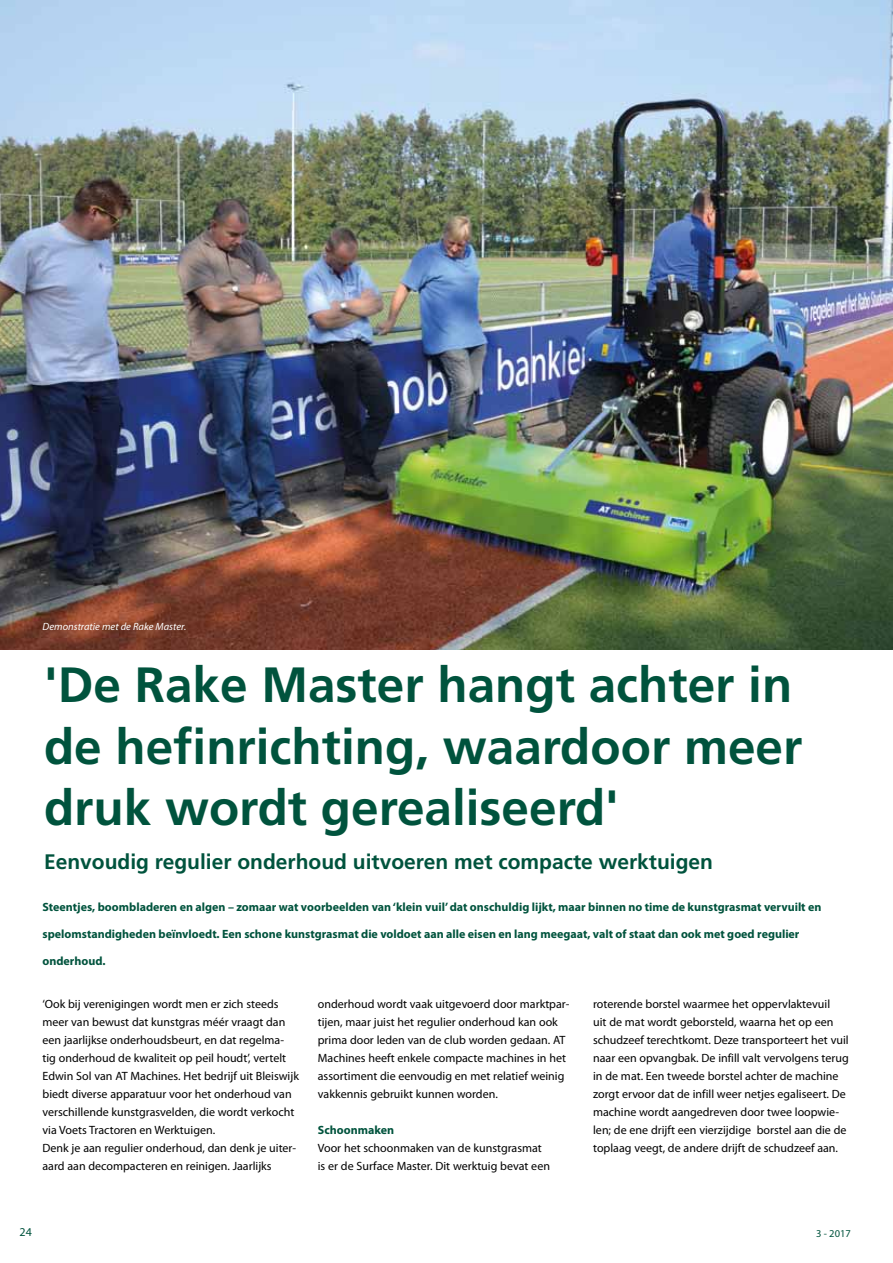
<style>
.page{position:relative;width:893px;height:1263px;background:#fff}
.page>*{position:absolute;margin:0;border:0;box-sizing:border-box;transform-origin:0 0}
.t1{font:700 49.5px/61.5px "Frutiger";color:#00533d}
.t2{font:700 21px "Frutiger";color:#00533d}
.t3{font:12px/18px "Myriad Pro";color:#000}
.t4{font:700 12px "Myriad Pro";color:#00533d}
.t5{font:12px "Myriad Pro";color:#00533d}
.t6{font:italic 10.5px "Myriad Pro";color:#fff}
.t7{font:10.5px "Myriad Pro";color:#00533d}
</style>
<div class="page">
<img style="left:0;top:0;width:893px;height:650px">
<p class="t6" style="left:43px;top:620px;width:145px">Demonstratie met de Rake Master.</p>
<h1 class="t1" style="left:44px;top:654px;width:760px">'De Rake Master hangt achter in de hefinrichting, waardoor meer druk wordt gerealiseerd'</h1>
<h2 class="t2" style="left:44px;top:849px;width:671px">Eenvoudig regulier onderhoud uitvoeren met compacte werktuigen</h2>
<p class="t4" style="left:43px;top:899px;width:780px">Steentjes, boombladeren en algen – zomaar wat voorbeelden van ‘klein vuil’ dat onschuldig lijkt, maar binnen no time de kunstgrasmat vervuilt en</p>
<p class="t4" style="left:43px;top:926px;width:758px">spelomstandigheden beïnvloedt. Een schone kunstgrasmat die voldoet aan alle eisen en lang meegaat, valt of staat dan ook met goed regulier</p>
<p class="t4" style="left:43px;top:953px;width:65px">onderhoud.</p>
<p class="t3" style="left:43px;top:995px;width:258px">‘Ook bij verenigingen wordt men er zich steeds meer van bewust dat kunstgras méér vraagt dan een jaarlijkse onderhoudsbeurt, en dat regelma&shy;tig onderhoud de kwaliteit op peil houdt’, vertelt Edwin Sol van AT Machines. Het bedrijf uit Bleiswijk biedt diverse apparatuur voor het onderhoud van verschillende kunstgrasvelden, die wordt verkocht via Voets Tractoren en Werktuigen.<br>Denk je aan regulier onderhoud, dan denk je uiter&shy;aard aan decompacteren en reinigen. Jaarlijks</p>
<p class="t3" style="left:318px;top:995px;width:253px">onderhoud wordt vaak uitgevoerd door marktpar&shy;tijen, maar juist het regulier onderhoud kan ook prima door leden van de club worden gedaan. AT Machines heeft enkele compacte machines in het assortiment die eenvoudig en met relatief weinig vakkennis gebruikt kunnen worden.</p>
<p class="t4" style="left:318px;top:1122px;width:78px">Schoonmaken</p>
<p class="t3" style="left:318px;top:1139px;width:234px">Voor het schoonmaken van de kunstgrasmat is er de Surface Master. Dit werktuig bevat een</p>
<p class="t3" style="left:593px;top:995px;width:257px">roterende borstel waarmee het oppervlaktevuil<br>uit de mat wordt geborsteld, waarna het op een schudzeef terechtkomt. Deze transporteert het vuil naar een opvangbak. De infill valt vervolgens terug in de mat. Een tweede borstel achter de machine zorgt ervoor dat de infill weer netjes egaliseert. De machine wordt aangedreven door twee loopwie&shy;len; de ene drijft een vierzijdige borstel aan die de toplaag veegt, de andere drijft de schudzeef aan.</p>
<p class="t5" style="left:20px;top:1224px;width:14px">24</p>
<p class="t7" style="left:816px;top:1227px;width:36px">3 - 2017</p>
</div>
